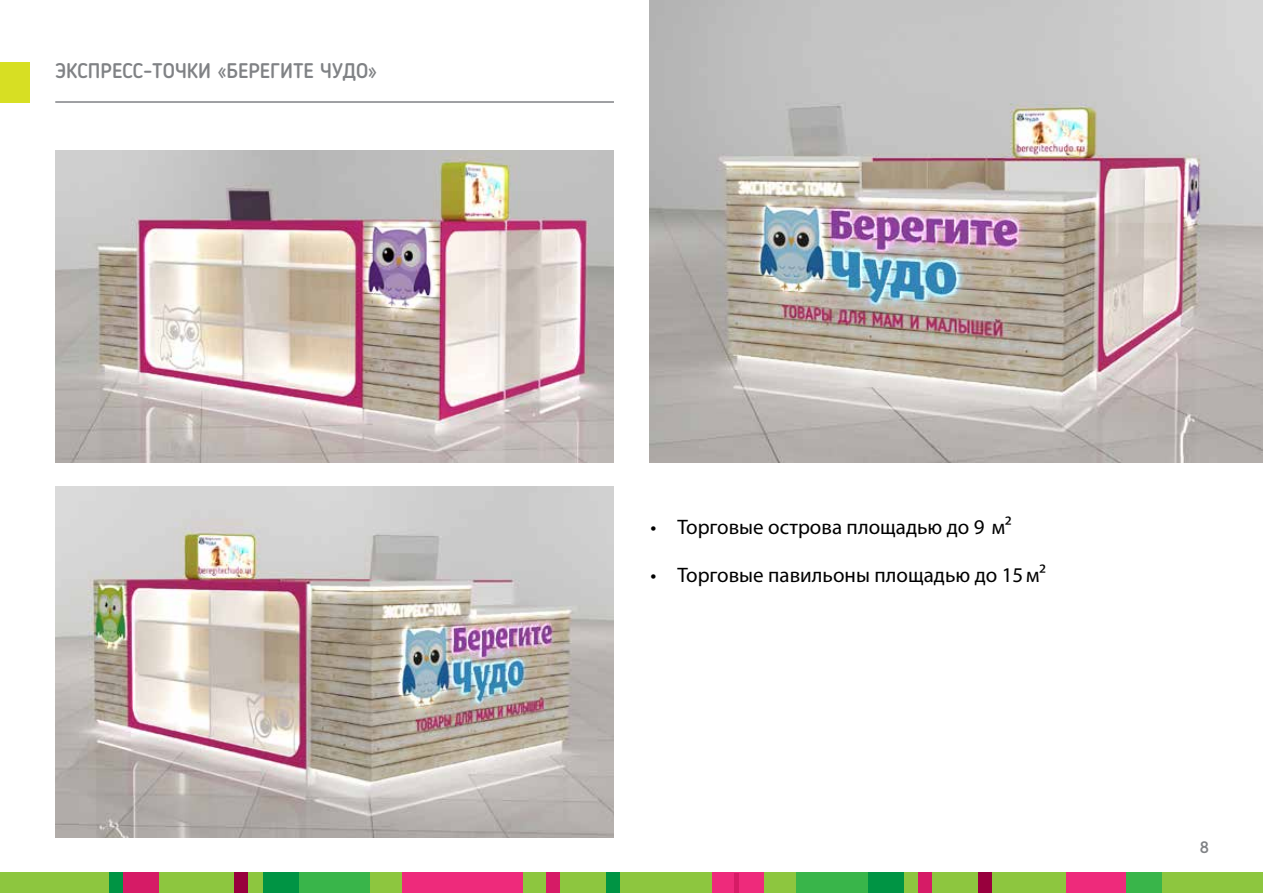
<style>
.page{position:relative;width:1263px;height:893px;background:#fff}
.page>*{position:absolute;margin:0;border:0;box-sizing:border-box;transform-origin:0 0}
.t1{font:21px "Myriad Pro";color:#000}
.t2{font:500 21px "Blogger Sans";color:#808285}
.t3{font:500 16.5px "Blogger Sans";color:#808285}
</style>
<div class="page">
<div style="left:0;top:872px;width:1263px;height:21px;background:#8dc63f"></div>
<div style="left:281px;top:872px;width:89px;height:21px;background:#39b54a"></div>
<div style="left:797px;top:872px;width:89px;height:21px;background:#39b54a"></div>
<div style="left:1066px;top:872px;width:70px;height:21px;background:#ee2a7b"></div>
<div style="left:1126px;top:872px;width:36px;height:21px;background:#39b54a"></div>
<div style="left:263px;top:872px;width:35px;height:21px;background:#009444"></div>
<div style="left:868px;top:872px;width:35px;height:21px;background:#009444"></div>
<div style="left:403px;top:872px;width:120px;height:21px;background:#ee2a7b"></div>
<div style="left:712px;top:872px;width:52px;height:21px;background:#ee2a7b"></div>
<div style="left:546px;top:872px;width:14px;height:21px;background:#d61b66"></div>
<div style="left:606px;top:872px;width:14px;height:21px;background:#009444"></div>
<hr style="left:734px;top:873px;width:4px;height:20px;background:#d61b66">
<div style="left:234px;top:872px;width:14px;height:21px;background:#98003d"></div>
<div style="left:109px;top:872px;width:14px;height:21px;background:#009444"></div>
<div style="left:918px;top:872px;width:14px;height:21px;background:#d61b66"></div>
<div style="left:123px;top:872px;width:36px;height:21px;background:#d61b66"></div>
<div style="left:978px;top:872px;width:14px;height:21px;background:#98003d"></div>
<img style="left:55px;top:150px;width:559px;height:312px">
<img style="left:55px;top:486px;width:559px;height:352px">
<img style="left:649px;top:0;width:614px;height:462px">
<hr style="left:55px;top:101px;width:559px;height:2px;background:#808285">
<div style="left:0;top:63px;width:30px;height:40px;background:#d7df23"></div>
<p class="t2" style="left:55px;top:58px;width:323px">ЭКСПРЕСС-ТОЧКИ «БЕРЕГИТЕ ЧУДО»</p>
<p class="t1" style="left:651px;top:514px;width:363px">• Торговые острова площадью до 9 м²</p>
<p class="t1" style="left:651px;top:562px;width:397px">• Торговые павильоны площадью до 15м²</p>
<p class="t3" style="left:1200px;top:837px;width:10px">8</p>
</div>
